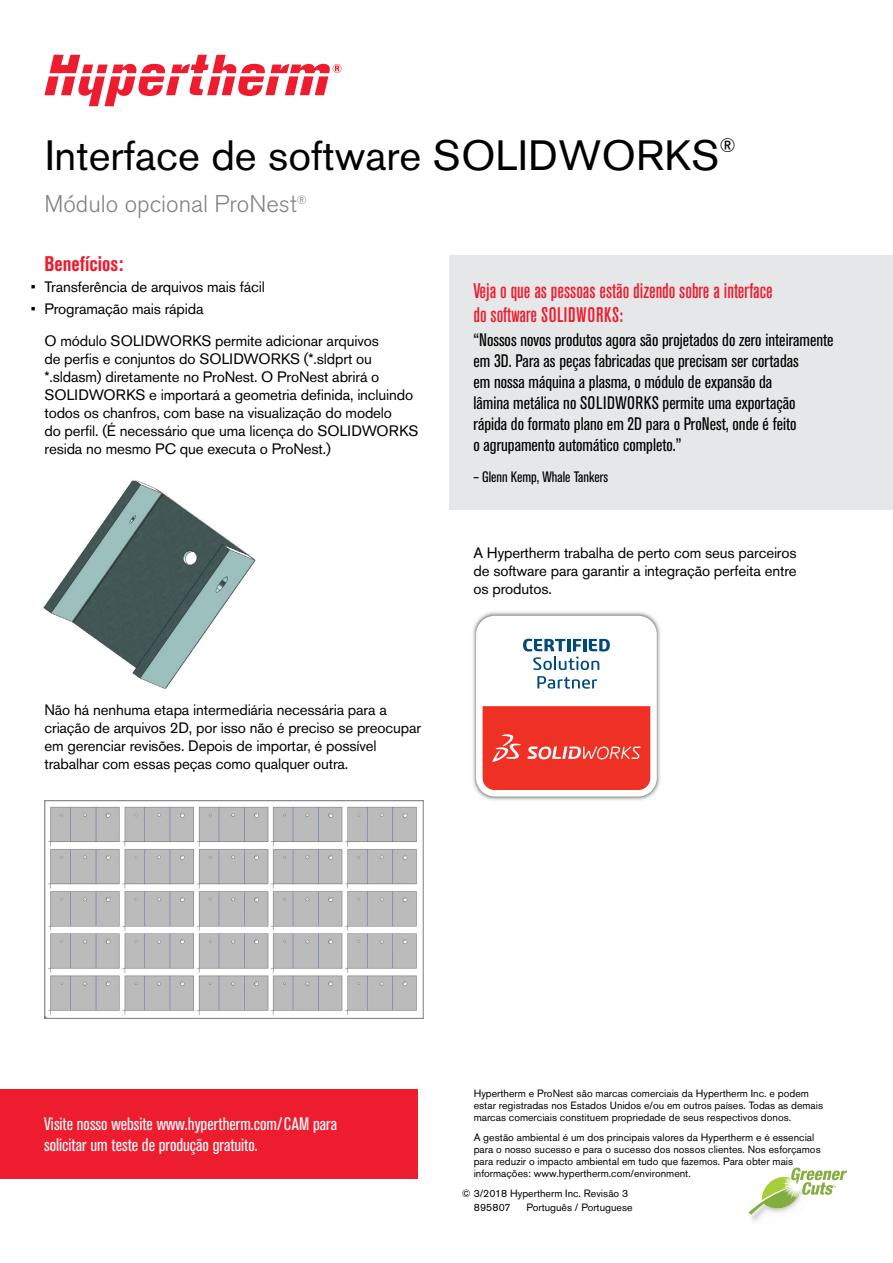
<style>
.page{position:relative;width:893px;height:1263px;background:#fff}
.page>*{position:absolute;margin:0;border:0;box-sizing:border-box;transform-origin:0 0}
.t1{font:42px "Akzidenz Grotesk Pro";color:#000}
.t2{font:300 24px "Akzidenz Grotesk Pro";color:#808285}
.t3{font:500 condensed 21px/24px "Akzidenz Grotesk Pro";color:#ed1c2e}
.t4{font:700 condensed 21px "Akzidenz Grotesk Pro";color:#ed1c2e}
.t5{font:condensed 18px/21px "Akzidenz Grotesk Pro";color:#000}
.t6{font:condensed 18px/21px "Akzidenz Grotesk Pro";color:#fff}
.t7{font:15px/18px "Akzidenz Grotesk Pro";letter-spacing:-.01em;color:#000}
.t8{font:condensed 15px "Akzidenz Grotesk Pro";color:#000}
.t9{font:10.5px/12px "Akzidenz Grotesk Pro";color:#000}
.t10{font:4.5px "Akzidenz Grotesk Pro";color:#78a22f}
</style>
<div class="page">
<img style="left:43px;top:480px;width:213px;height:209px">
<img style="left:46px;top:806px;width:371px;height:211px">
<div style="left:44px;top:800px;width:380px;height:219px;border:1px solid #808285"></div>
<svg style="left:44px;top:55px;width:297px;height:51px"></svg>
<div style="left:0;top:1089px;width:418px;height:90px;background:#ed1c2e"></div>
<div style="left:449px;top:255px;width:444px;height:254px;background:#e6e7e8"></div>
<svg style="left:749px;top:1167px;width:98px;height:48px"></svg>
<img style="left:473px;top:612px;width:187px;height:189px">
<div style="left:476px;top:616px;width:181px;height:180px;background:#fff;border-radius:19px"></div>
<svg style="left:483px;top:706px;width:167px;height:84px;background:#ee3c30"></svg>
<svg style="left:523px;top:639px;width:87px;height:31px"></svg>
<svg style="left:537px;top:676px;width:60px;height:13px"></svg>
<h1 class="t1" style="left:45px;top:128px;width:692px">Interface de software SOLIDWORKS<sup>®</sup></h1>
<h2 class="t2" style="left:44px;top:188px;width:264px">Módulo opcional ProNest<sup>®</sup></h2>
<h3 class="t4" style="left:44px;top:250px;width:80px">Benefícios:</h3>
<p class="t7" style="left:31px;top:277px;width:235px">• Transferência de arquivos mais fácil</p>
<p class="t7" style="left:44px;top:293px;width:336px;line-height:31.5px;text-indent:-14px">• Programação mais rápida<br>O módulo SOLIDWORKS permite adicionar arquivos</p>
<p class="t7" style="left:44px;top:349px;width:375px">de perfis e conjuntos do SOLIDWORKS (*.sldprt ou *.sldasm) diretamente no ProNest. O ProNest abrirá o SOLIDWORKS e importará a geometria definida, incluindo todos os chanfros, com base na visualização do modelo<br>do perfil. (É necessário que uma licença do SOLIDWORKS resida no mesmo PC que executa o ProNest.)</p>
<p class="t7" style="left:44px;top:700px;width:378px">Não há nenhuma etapa intermediária necessária para a criação de arquivos 2D, por isso não é preciso se preocupar em gerenciar revisões. Depois de importar, é possível trabalhar com essas peças como qualquer outra.</p>
<h3 class="t3" style="left:473px;top:278px;width:301px">Veja o que as pessoas estão dizendo sobre a interface do software SOLIDWORKS:</h3>
<p class="t5" style="left:473px;top:329px;width:362px">“Nossos novos produtos agora são projetados do zero inteiramente em 3D. Para as peças fabricadas que precisam ser cortadas<br>em nossa máquina a plasma, o módulo de expansão da<br>lâmina metálica no SOLIDWORKS permite uma exportação rápida do formato plano em 2D para o ProNest, onde é feito<br>o agrupamento automático completo.”</p>
<p class="t8" style="left:473px;top:467px;width:136px">– Glenn Kemp, Whale Tankers</p>
<p class="t7" style="left:473px;top:543px;width:325px;text-align:justify">A Hypertherm trabalha de perto com seus parceiros de software para garantir a integração perfeita entre os produtos.</p>
<p class="t6" style="left:44px;top:1113px;width:294px">Visite nosso website www.hypertherm.com/CAM para solicitar um teste de produção gratuito.</p>
<p class="t9" style="left:474px;top:1087px;width:351px">Hypertherm e ProNest são marcas comerciais da Hypertherm Inc. e podem estar registradas nos Estados Unidos e/ou em outros países. Todas as demais marcas comerciais constituem propriedade de seus respectivos donos.</p>
<p class="t9" style="left:474px;top:1131px;width:348px">A gestão ambiental é um dos principais valores da Hypertherm e é essencial para o nosso sucesso e para o sucesso dos nossos clientes. Nos esforçamos para reduzir o impacto ambiental em tudo que fazemos. Para obter mais informações: www.hypertherm.com/environment.</p>
<p class="t9" style="left:474px;top:1186px;width:156px;line-height:13.8px;text-indent:-12px">© 3/2018 Hypertherm Inc. Revisão 3<br>895807</p>
<p class="t9" style="left:526px;top:1201px;width:108px">Português / Portuguese</p>
<p class="t10" style="left:833px;top:1184px;width:5px">™</p>
</div>
